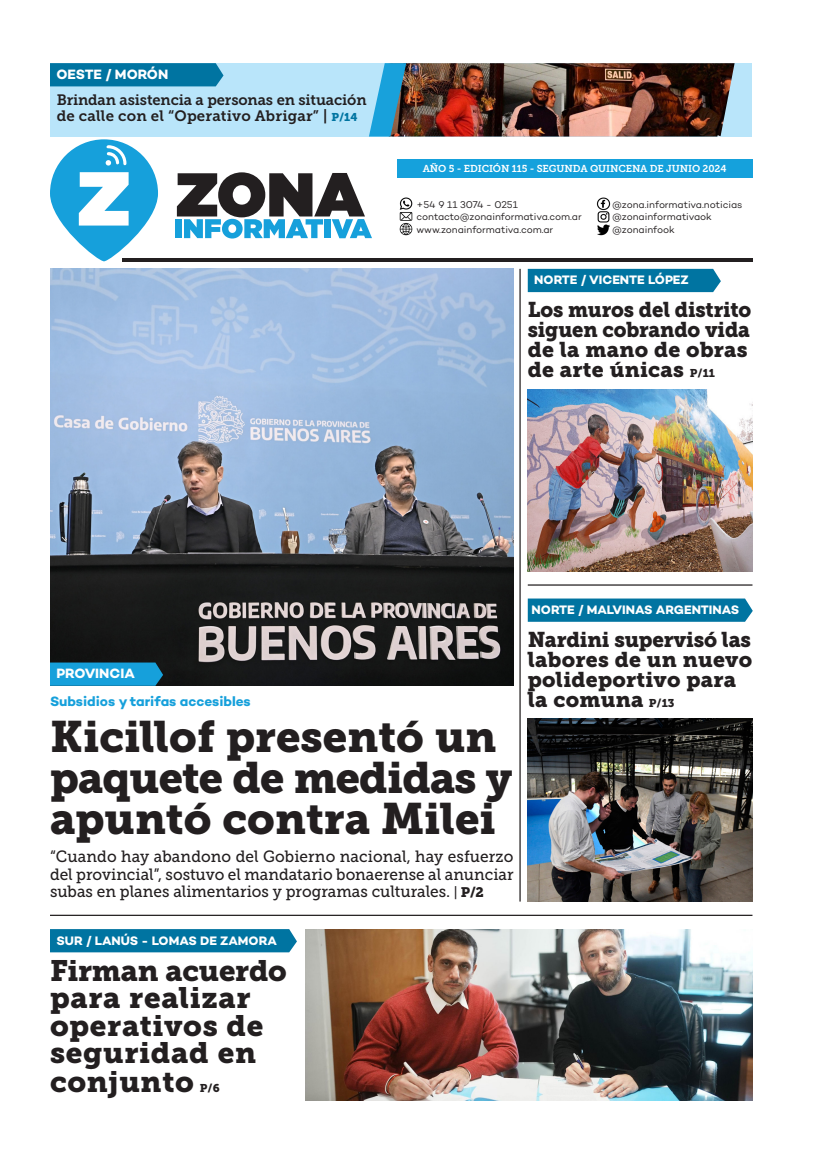
<style>
.page{position:relative;width:815px;height:1152px;background:#fff}
.page>*{position:absolute;margin:0;border:0;box-sizing:border-box;transform-origin:0 0}
.t1{font:43.75px/41.2px "Museo Slab 900";color:#231f20}
.t2{font:29.38px/27.8px "Museo Slab 900";letter-spacing:.02em;color:#231f20}
.t3{font:21.25px/20px "Museo Slab 900";letter-spacing:.01em;color:#231f20}
.t4{font:21.25px/20px "Museo Slab 900";letter-spacing:.01em;color:#231f20;scale:.95 1}
.t5{font:16.25px/17.5px "Museo Slab 500";color:#231f20;text-align:justify;scale:.95 1}
.t6{font:15px/16.2px "Museo Slab 700";letter-spacing:-.005em;color:#231f20}
.t7{font:700 13.75px "Campton";letter-spacing:-.005em;color:#16a0db}
.t8{font:700 13.75px "Campton";letter-spacing:-.005em;color:#fff}
.t9{font:700 12.5px "Campton";color:#fff}
.t10{font:11.25px "Museo Slab 900";color:#231f20}
.t11{font:10px "Campton";color:#231f20}
.t12{font:10px "Museo Slab 700";letter-spacing:-.01em;color:#fff}
.s1{font-family:"Museo Slab 900";font-size:11.25px;color:#0074a1}
.s2{font-size:11.25px}
.s3{font-size:13.75px}
.s4{font-family:"Museo Slab 900";font-size:13.75px}
</style>
<div class="page">
<img style="left:399px;top:197px;width:14px;height:39px">
<img style="left:596px;top:197px;width:15px;height:39px">
<div style="left:50px;top:63px;width:702px;height:74px;background:#b9e5fa"></div>
<div style="left:397px;top:159px;width:355px;height:18px;background:#15a1dc"></div>
<svg style="left:50px;top:139px;width:108px;height:122px;fill:#16a0db"></svg>
<svg style="left:79px;top:172px;width:50px;height:53px"></svg>
<div style="left:175px;top:219px;width:7px;height:19px;background:#16a0db"></div>
<svg style="left:177px;top:172px;width:195px;height:66px"></svg>
<svg style="left:106px;top:145px;width:20px;height:21px"></svg>
<hr style="left:122px;top:258px;width:630px;height:3px;background:#231f20">
<div style="left:50px;top:63px;width:174px;height:23px;background:#0074a1"></div>
<img style="left:406px;top:63px;width:329px;height:74px">
<svg style="left:369px;top:63px;width:37px;height:74px"></svg>
<img style="left:50px;top:269px;width:464px;height:417px">
<svg style="left:50px;top:662px;width:113px;height:24px;background:#1597ce"></svg>
<hr style="left:519px;top:269px;width:2px;height:632px;background:#231f20">
<div style="left:528px;top:269px;width:193px;height:23px;background:#0074a1"></div>
<img style="left:528px;top:389px;width:224px;height:182px">
<hr style="left:528px;top:584px;width:224px;height:1px;background:#231f20">
<svg style="left:528px;top:598px;width:225px;height:24px;background:#0c7aa5"></svg>
<div style="left:50px;top:929px;width:247px;height:23px;background:#0074a1"></div>
<img style="left:306px;top:929px;width:446px;height:171px">
<hr style="left:50px;top:914px;width:702px;height:2px;background:#231f20">
<img style="left:528px;top:718px;width:224px;height:183px">
<p class="t8" style="left:57px;top:66px;width:113px">OESTE / MORÓN</p>
<p class="t6" style="left:57px;top:91px;width:311px">Brindan asistencia a personas en situación de calle con el “Operativo Abrigar” | <span class="s1">P/14</span></p>
<p class="t12" style="left:423px;top:162px;width:305px">AÑO 5 - EDICIÓN 115 - SEGUNDA QUINCENA DE JUNIO 2024</p>
<p class="t11" style="left:416px;top:198px;width:103px">+54 9 11 3074 - 0251</p>
<p class="t11" style="left:416px;top:211px;width:167px">contacto@zonainformativa.com.ar</p>
<p class="t11" style="left:416px;top:223px;width:138px">www.zonainformativa.com.ar</p>
<p class="t11" style="left:612px;top:198px;width:132px">@zona.informativa.noticias</p>
<p class="t11" style="left:612px;top:211px;width:101px">@zonainformativaok</p>
<p class="t11" style="left:612px;top:223px;width:64px">@zonainfook</p>
<p class="t9" style="left:534px;top:272px;width:156px">NORTE / VICENTE LÓPEZ</p>
<p class="t4" style="left:528px;top:300px;width:237px">Los muros del distrito siguen cobrando vida</p>
<p class="t3" style="left:528px;top:340px;width:221px">de la mano de obras de arte únicas <span class="s2">P/11</span></p>
<p class="t8" style="left:57px;top:665px;width:80px">PROVINCIA</p>
<p class="t7" style="left:50px;top:692px;width:202px">Subsidios y tarifas accesibles</p>
<p class="t9" style="left:532px;top:602px;width:209px">NORTE / MALVINAS ARGENTINAS</p>
<p class="t3" style="left:528px;top:630px;width:226px">Nardini supervisó las labores de un nuevo polideportivo para la comuna <span class="s2">P/13</span></p>
<p class="t1" style="left:50px;top:716px;width:464px">Kicillof presentó un paquete de medidas y apuntó contra Milei</p>
<p class="t5" style="left:50px;top:848px;width:490px">“Cuando hay abandono del Gobierno nacional, hay esfuerzo del provincial”, sostuvo el mandatario bonaerense al anunciar subas en planes alimentarios y programas culturales. <span class="s3">|</span> <span class="s4">P/2</span></p>
<p class="t9" style="left:57px;top:932px;width:222px">SUR / LANÚS - LOMAS DE ZAMORA</p>
<p class="t2" style="left:50px;top:956px;width:238px">Firman acuerdo para realizar operativos de seguridad en conjunto</p>
<p class="t10" style="left:200px;top:1081px;width:21px">P/6</p>
</div>
